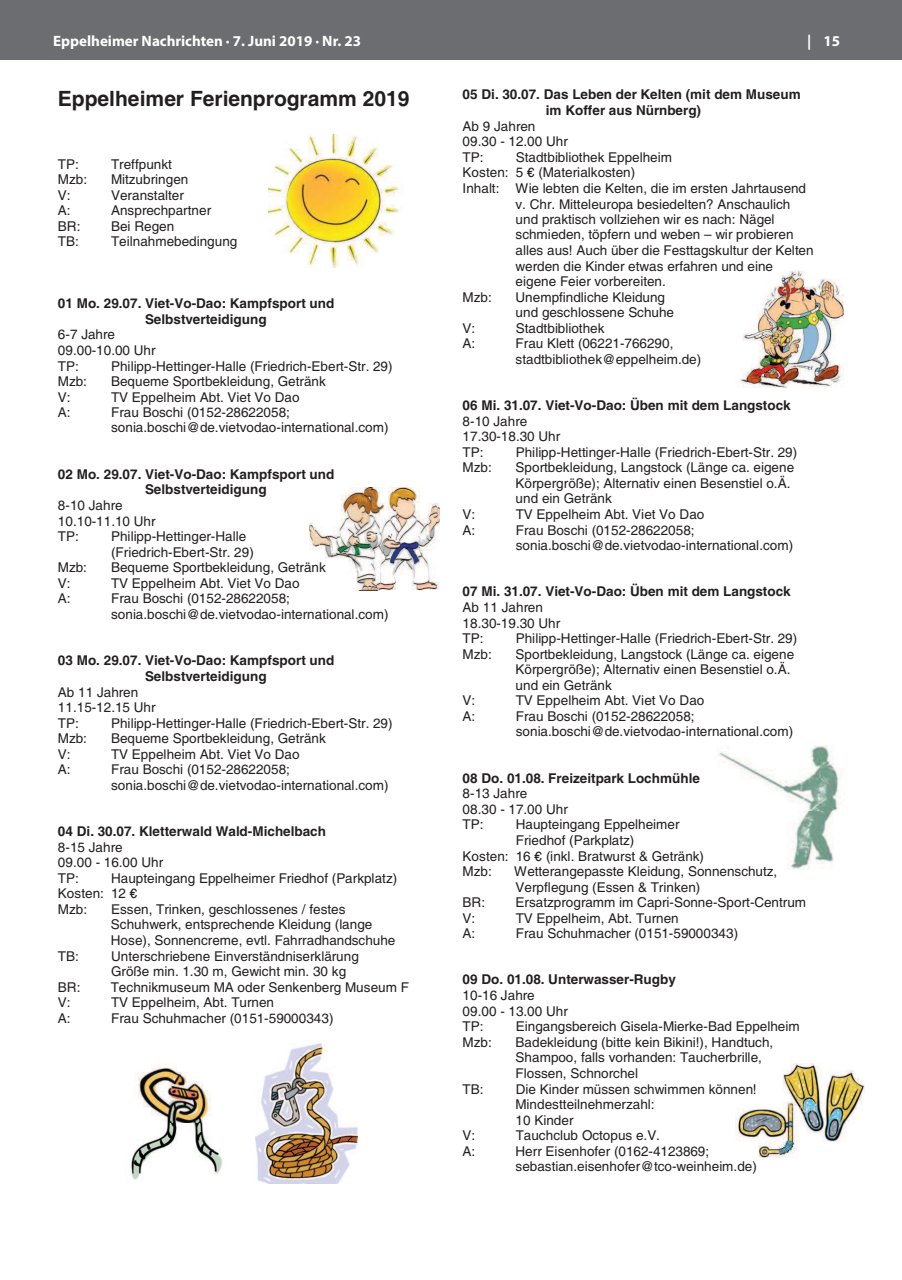
<style>
.page{position:relative;width:902px;height:1280px;background:#fff}
.page>*{position:absolute;margin:0;border:0;box-sizing:border-box;transform-origin:0 0}
.t1{font:700 21px "Helvetica";color:#231f20}
.t2{font:700 15px "Myriad Pro";color:#fff}
.t3{font:13.5px/15.5px "Helvetica";letter-spacing:.005em;color:#231f20}
.t4{font:700 13.5px/15.5px "Helvetica";letter-spacing:.005em;color:#231f20}
</style>
<div class="page">
<div style="left:0;top:0;width:901px;height:60px;background:#6c6d70"></div>
<img style="left:269px;top:134px;width:133px;height:134px">
<img style="left:309px;top:487px;width:131px;height:103px">
<img style="left:735px;top:1063px;width:129px;height:95px">
<img style="left:735px;top:270px;width:109px;height:118px">
<img style="left:131px;top:1064px;width:91px;height:116px">
<img style="left:255px;top:1043px;width:102px;height:140px">
<img style="left:718px;top:745px;width:124px;height:125px">
<p class="t2" style="left:53px;top:31px;width:309px">Eppelheimer Nachrichten · 7. Juni 2019 · Nr. 23</p>
<p class="t2" style="left:807px;top:31px;width:35px">| 15</p>
<h1 class="t1" style="left:58px;top:87px;width:353px">Eppelheimer Ferienprogramm 2019</h1>
<p class="t3" style="left:58px;top:156px;width:22px">TP:</p>
<p class="t3" style="left:111px;top:156px;width:62px">Treffpunkt</p>
<p class="t3" style="left:58px;top:172px;width:31px">Mzb:</p>
<p class="t3" style="left:111px;top:172px;width:79px">Mitzubringen</p>
<p class="t3" style="left:58px;top:187px;width:14px">V:</p>
<p class="t3" style="left:111px;top:187px;width:74px">Veranstalter</p>
<p class="t3" style="left:58px;top:203px;width:14px">A:</p>
<p class="t3" style="left:111px;top:203px;width:102px">Ansprechpartner</p>
<p class="t3" style="left:58px;top:218px;width:24px">BR:</p>
<p class="t3" style="left:111px;top:218px;width:65px">Bei Regen</p>
<p class="t3" style="left:58px;top:234px;width:22px">TB:</p>
<p class="t3" style="left:111px;top:234px;width:128px">Teilnahmebedingung</p>
<p class="t4" style="left:145px;top:296px;width:191px;text-indent:-87px">01 Mo. 29.07. Viet-Vo-Dao: Kampfsport und<br>Selbstverteidigung</p>
<p class="t3" style="left:58px;top:327px;width:99px">6-7 Jahre<br>09.00-10.00 Uhr<br>TP:</p>
<p class="t3" style="left:111px;top:358px;width:283px">Philipp-Hettinger-Halle (Friedrich-Ebert-Str. 29)</p>
<p class="t3" style="left:58px;top:374px;width:31px">Mzb:</p>
<p class="t3" style="left:111px;top:374px;width:216px">Bequeme Sportbekleidung, Getränk</p>
<p class="t3" style="left:58px;top:389px;width:14px">V:</p>
<p class="t3" style="left:111px;top:389px;width:190px">TV Eppelheim Abt. Viet Vo Dao</p>
<p class="t3" style="left:58px;top:405px;width:14px">A:</p>
<p class="t3" style="left:111px;top:405px;width:279px">Frau Boschi (0152-28622058; sonia.boschi@de.vietvodao-international.com)</p>
<p class="t4" style="left:145px;top:466px;width:191px;text-indent:-87px">02 Mo. 29.07. Viet-Vo-Dao: Kampfsport und<br>Selbstverteidigung</p>
<p class="t3" style="left:58px;top:498px;width:99px">8-10 Jahre<br>10.10-11.10 Uhr<br>TP:</p>
<p class="t3" style="left:111px;top:529px;width:144px">Philipp-Hettinger-Halle (Friedrich-Ebert-Str. 29)</p>
<p class="t3" style="left:58px;top:560px;width:31px">Mzb:</p>
<p class="t3" style="left:111px;top:560px;width:216px">Bequeme Sportbekleidung, Getränk</p>
<p class="t3" style="left:58px;top:575px;width:14px">V:</p>
<p class="t3" style="left:111px;top:575px;width:190px">TV Eppelheim Abt. Viet Vo Dao</p>
<p class="t3" style="left:58px;top:591px;width:14px">A:</p>
<p class="t3" style="left:111px;top:591px;width:279px">Frau Boschi (0152-28622058; sonia.boschi@de.vietvodao-international.com)</p>
<p class="t4" style="left:145px;top:653px;width:191px;text-indent:-87px">03 Mo. 29.07. Viet-Vo-Dao: Kampfsport und<br>Selbstverteidigung</p>
<p class="t3" style="left:58px;top:684px;width:99px">Ab 11 Jahren<br>11.15-12.15 Uhr<br>TP:</p>
<p class="t3" style="left:111px;top:715px;width:283px">Philipp-Hettinger-Halle (Friedrich-Ebert-Str. 29)</p>
<p class="t3" style="left:58px;top:731px;width:31px">Mzb:</p>
<p class="t3" style="left:111px;top:731px;width:216px">Bequeme Sportbekleidung, Getränk</p>
<p class="t3" style="left:58px;top:746px;width:14px">V:</p>
<p class="t3" style="left:111px;top:746px;width:190px">TV Eppelheim Abt. Viet Vo Dao</p>
<p class="t3" style="left:58px;top:762px;width:14px">A:</p>
<p class="t3" style="left:111px;top:762px;width:279px">Frau Boschi (0152-28622058; sonia.boschi@de.vietvodao-international.com)</p>
<p class="t4" style="left:58px;top:823px;width:269px">04 Di. 30.07. Kletterwald Wald-Michelbach</p>
<p class="t3" style="left:58px;top:839px;width:107px">8-15 Jahre<br>09.00 - 16.00 Uhr<br>TP:</p>
<p class="t3" style="left:58px;top:871px;width:341px;text-indent:53px">Haupteingang Eppelheimer Friedhof (Parkplatz)<br>Kosten: 12 €<br>Mzb:</p>
<p class="t3" style="left:111px;top:901px;width:286px">Essen, Trinken, geschlossenes / festes<br>Schuhwerk, entsprechende Kleidung (lange<br>Hose), Sonnencreme, evtl. Fahrradhandschuhe</p>
<p class="t3" style="left:58px;top:948px;width:22px">TB:</p>
<p class="t3" style="left:111px;top:948px;width:249px">Unterschriebene Einverständniserklärung<br>Größe min. 1.30 m, Gewicht min. 30 kg</p>
<p class="t3" style="left:58px;top:979px;width:24px">BR:</p>
<p class="t3" style="left:111px;top:979px;width:299px">Technikmuseum MA oder Senkenberg Museum F</p>
<p class="t3" style="left:58px;top:995px;width:14px">V:</p>
<p class="t3" style="left:111px;top:995px;width:164px">TV Eppelheim, Abt. Turnen</p>
<p class="t3" style="left:58px;top:1010px;width:14px">A:</p>
<p class="t3" style="left:111px;top:1010px;width:224px">Frau Schuhmacher (0151-59000343)</p>
<p class="t4" style="left:546px;top:87px;width:256px;text-indent:-83px">05 Di. 30.07. Das Leben der Kelten (mit dem Museum im Koffer aus Nürnberg)</p>
<p class="t3" style="left:462px;top:119px;width:107px">Ab 9 Jahren<br>09.30 - 12.00 Uhr<br>TP:</p>
<p class="t3" style="left:515px;top:150px;width:158px">Stadtbibliothek Eppelheim</p>
<p class="t3" style="left:462px;top:165px;width:174px">Kosten: 5 € (Materialkosten)</p>
<p class="t3" style="left:462px;top:181px;width:345px">Inhalt: Wie lebten die Kelten, die im ersten Jahrtausend</p>
<p class="t3" style="left:515px;top:196px;width:276px">v. Chr. Mitteleuropa besiedelten? Anschaulich</p>
<p class="t3" style="left:515px;top:212px;width:260px">und praktisch vollziehen wir es nach: Nägel</p>
<p class="t3" style="left:515px;top:227px;width:279px">schmieden, töpfern und weben – wir probieren</p>
<p class="t3" style="left:515px;top:243px;width:299px">alles aus! Auch über die Festtagskultur der Kelten</p>
<p class="t3" style="left:515px;top:258px;width:259px">werden die Kinder etwas erfahren und eine</p>
<p class="t3" style="left:515px;top:274px;width:152px">eigene Feier vorbereiten.</p>
<p class="t3" style="left:462px;top:289px;width:31px">Mzb:</p>
<p class="t3" style="left:515px;top:289px;width:160px">Unempfindliche Kleidung und geschlossene Schuhe</p>
<p class="t3" style="left:462px;top:320px;width:14px">V:</p>
<p class="t3" style="left:515px;top:320px;width:90px">Stadtbibliothek</p>
<p class="t3" style="left:462px;top:336px;width:14px">A:</p>
<p class="t3" style="left:515px;top:336px;width:187px">Frau Klett (06221-766290, stadtbibliothek@eppelheim.de)</p>
<p class="t4" style="left:462px;top:397px;width:330px">06 Mi. 31.07. Viet-Vo-Dao: Üben mit dem Langstock</p>
<p class="t3" style="left:462px;top:413px;width:99px">8-10 Jahre<br>17.30-18.30 Uhr<br>TP:</p>
<p class="t3" style="left:515px;top:445px;width:283px">Philipp-Hettinger-Halle (Friedrich-Ebert-Str. 29)</p>
<p class="t3" style="left:462px;top:460px;width:31px">Mzb:</p>
<p class="t3" style="left:515px;top:460px;width:280px">Sportbekleidung, Langstock (Länge ca. eigene<br>Körpergröße); Alternativ einen Besenstiel o.Ä. und ein Getränk</p>
<p class="t3" style="left:462px;top:507px;width:14px">V:</p>
<p class="t3" style="left:515px;top:507px;width:190px">TV Eppelheim Abt. Viet Vo Dao</p>
<p class="t3" style="left:462px;top:522px;width:14px">A:</p>
<p class="t3" style="left:515px;top:522px;width:279px">Frau Boschi (0152-28622058; sonia.boschi@de.vietvodao-international.com)</p>
<p class="t4" style="left:462px;top:584px;width:330px">07 Mi. 31.07. Viet-Vo-Dao: Üben mit dem Langstock</p>
<p class="t3" style="left:462px;top:600px;width:99px">Ab 11 Jahren<br>18.30-19.30 Uhr<br>TP:</p>
<p class="t3" style="left:515px;top:631px;width:283px">Philipp-Hettinger-Halle (Friedrich-Ebert-Str. 29)</p>
<p class="t3" style="left:462px;top:646px;width:31px">Mzb:</p>
<p class="t3" style="left:515px;top:646px;width:280px">Sportbekleidung, Langstock (Länge ca. eigene<br>Körpergröße); Alternativ einen Besenstiel o.Ä. und ein Getränk</p>
<p class="t3" style="left:462px;top:693px;width:14px">V:</p>
<p class="t3" style="left:515px;top:693px;width:190px">TV Eppelheim Abt. Viet Vo Dao</p>
<p class="t3" style="left:462px;top:708px;width:14px">A:</p>
<p class="t3" style="left:515px;top:708px;width:279px">Frau Boschi (0152-28622058; sonia.boschi@de.vietvodao-international.com)</p>
<p class="t4" style="left:462px;top:770px;width:239px">08 Do. 01.08. Freizeitpark Lochmühle</p>
<p class="t3" style="left:462px;top:786px;width:107px">8-13 Jahre<br>08.30 - 17.00 Uhr<br>TP:</p>
<p class="t3" style="left:515px;top:817px;width:165px">Haupteingang Eppelheimer</p>
<p class="t3" style="left:515px;top:833px;width:120px">Friedhof (Parkplatz)</p>
<p class="t3" style="left:462px;top:848px;width:243px">Kosten: 16 € (inkl. Bratwurst &amp; Getränk)</p>
<p class="t3" style="left:462px;top:864px;width:31px">Mzb:</p>
<p class="t3" style="left:514px;top:864px;width:265px">Wetterangepasste Kleidung, Sonnenschutz,<br>Verpflegung (Essen &amp; Trinken)</p>
<p class="t3" style="left:462px;top:895px;width:24px">BR:</p>
<p class="t3" style="left:515px;top:895px;width:292px">Ersatzprogramm im Capri-Sonne-Sport-Centrum</p>
<p class="t3" style="left:462px;top:910px;width:14px">V:</p>
<p class="t3" style="left:515px;top:910px;width:164px">TV Eppelheim, Abt. Turnen</p>
<p class="t3" style="left:462px;top:926px;width:14px">A:</p>
<p class="t3" style="left:515px;top:926px;width:224px">Frau Schuhmacher (0151-59000343)</p>
<p class="t4" style="left:462px;top:972px;width:215px">09 Do. 01.08. Unterwasser-Rugby</p>
<p class="t3" style="left:462px;top:988px;width:107px">10-16 Jahre<br>09.00 - 13.00 Uhr<br>TP:</p>
<p class="t3" style="left:515px;top:1019px;width:285px">Eingangsbereich Gisela-Mierke-Bad Eppelheim</p>
<p class="t3" style="left:462px;top:1034px;width:31px">Mzb:</p>
<p class="t3" style="left:515px;top:1034px;width:259px">Badekleidung (bitte kein Bikini!), Handtuch,<br>Shampoo, falls vorhanden: Taucherbrille,<br>Flossen, Schnorchel</p>
<p class="t3" style="left:462px;top:1081px;width:22px">TB:</p>
<p class="t3" style="left:515px;top:1081px;width:242px">Die Kinder müssen schwimmen können!<br>Mindestteilnehmerzahl:<br>10 Kinder</p>
<p class="t3" style="left:462px;top:1128px;width:14px">V:</p>
<p class="t3" style="left:515px;top:1128px;width:146px">Tauchclub Octopus e.V.</p>
<p class="t3" style="left:462px;top:1143px;width:14px">A:</p>
<p class="t3" style="left:515px;top:1143px;width:243px">Herr Eisenhofer (0162-4123869; sebastian.eisenhofer@tco-weinheim.de)</p>
</div>
